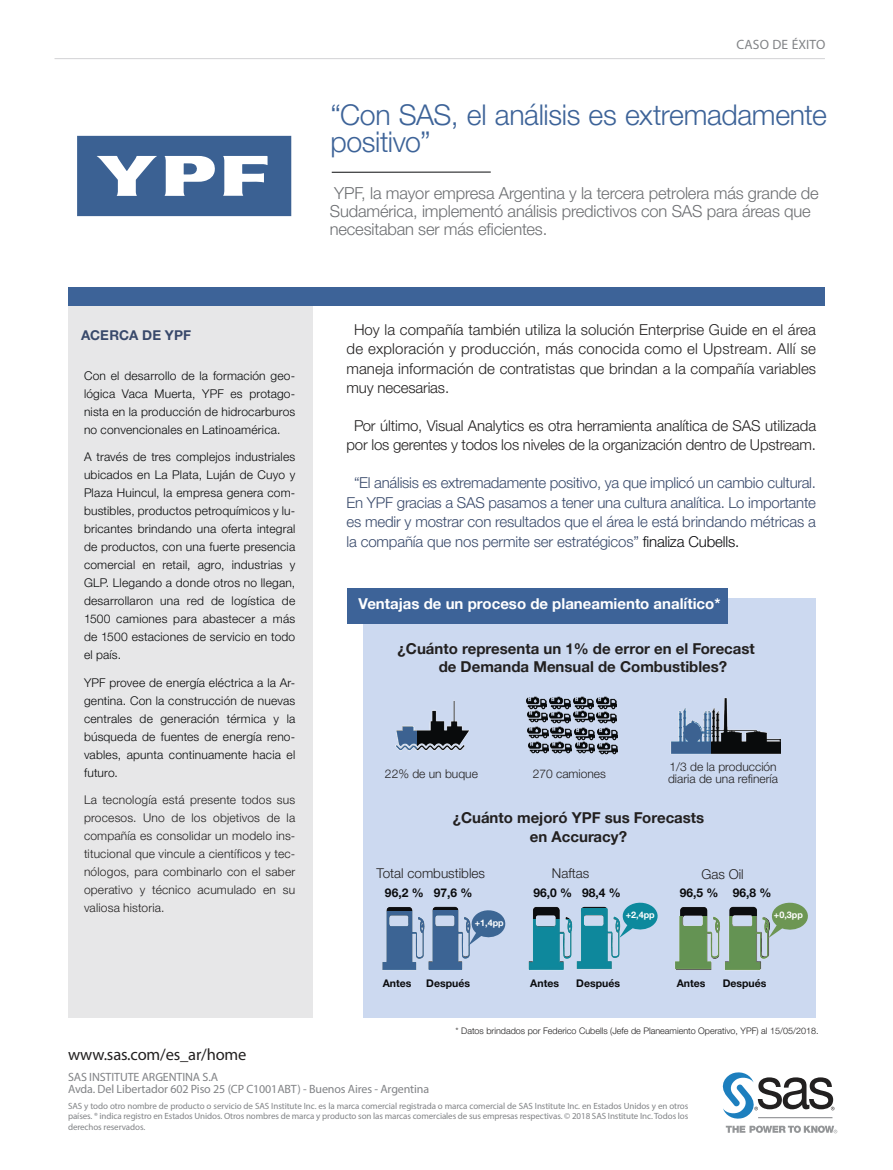
<style>
.page{position:relative;width:893px;height:1170px;background:#fff}
.page>*{position:absolute;margin:0;border:0;box-sizing:border-box;transform-origin:0 0}
.Headline{font:300 28.5px/27px "Helvetica Neuefor SAS";letter-spacing:-.015em;color:#3d6398}
.kicker_after_Headl{font:300 16.5px/18px "Helvetica Neuefor SAS";letter-spacing:-.01em;color:#6d6f72}
.headline-HelvNeueBld{font:16.5px "Myriad Pro";letter-spacing:-.01em;color:#222020}
.Paragraph_Style_1{font:300 15px/19.5px "Helvetica Neuefor SAS";letter-spacing:-.005em;color:#222020;text-align:justify}
.Paragraph_Style_1-2{font:300 15px/19.5px "Helvetica Neuefor SAS";letter-spacing:-.01em;color:#394a6b;text-align:justify}
.Sidebar_Bullet_list{font:700 15px/18px "Helvetica Neuefor SAS";color:#222020}
.Sidebar_Bullet_list-2{font:700 15px "Helvetica Neuefor SAS";color:#fff}
.Sidebar_Bullet_list-3{font:300 13.5px "Helvetica Neuefor SAS";color:#222020}
.t1{font:13.5px "Myriad Pro";letter-spacing:.01em;color:#818386}
.Sidebar_body_text{font:700 13.5px "Helvetica Neuefor SAS";letter-spacing:.01em;color:#38496b}
.Sidebar_body_text-2{font:300 12px/18px "Helvetica Neuefor SAS";letter-spacing:.015em;color:#070809;text-align:justify}
.Sidebar_body_text-3{font:300 12px/18px "Helvetica Neuefor SAS";letter-spacing:.015em;color:#222020;text-align:justify}
.t2{font:12px "Myriad Pro";letter-spacing:-.01em;color:#818386}
.Sidebar_Bullet_list-4{font:300 12px "Helvetica Neuefor SAS";color:#222020}
.Sidebar_Bullet_list-5{font:700 12px "Helvetica Neuefor SAS";color:#0a0b0d}
.Sidebar_Bullet_list-6{font:700 10.5px "Helvetica Neuefor SAS";color:#0a0b0d}
.t3{font:9px/10.8px "Myriad Pro";letter-spacing:-.01em;color:#818386;text-align:justify}
.Sidebar_Bullet_list-7{font:300 9px "Helvetica Neuefor SAS";color:#222020}
.Sidebar_Bullet_list-8{font:700 9px "Helvetica Neuefor SAS";color:#fff}
.s1{color:#0a0b0d}
</style>
<div class="page">
<div style="left:68px;top:303px;width:245px;height:714px;background:#e7e7e8"></div>
<div style="left:68px;top:287px;width:757px;height:19px;background:#3d6398"></div>
<hr style="left:55px;top:58px;width:770px;height:1px;background:#d2d3d5">
<svg style="left:722px;top:1072px;width:115px;height:61px"></svg>
<hr style="left:758px;top:1117px;width:74px;height:1px;background:#818386">
<svg style="left:77px;top:136px;width:214px;height:80px"></svg>
<hr style="left:332px;top:172px;width:159px;height:1px;background:#0a0b0d">
<div style="left:363px;top:598px;width:453px;height:419px;background:#ccd9f0"></div>
<div style="left:347px;top:588px;width:381px;height:36px;background:#3d6398"></div>
<img style="left:416px;top:701px;width:54px;height:50px">
<img style="left:395px;top:726px;width:21px;height:25px">
<img style="left:526px;top:696px;width:21px;height:26px">
<img style="left:550px;top:696px;width:20px;height:13px">
<img style="left:550px;top:711px;width:20px;height:12px">
<img style="left:573px;top:696px;width:21px;height:26px">
<img style="left:596px;top:696px;width:21px;height:13px">
<img style="left:596px;top:711px;width:21px;height:12px">
<img style="left:528px;top:727px;width:20px;height:12px">
<img style="left:551px;top:727px;width:20px;height:12px">
<img style="left:528px;top:741px;width:20px;height:12px">
<img style="left:551px;top:741px;width:20px;height:12px">
<img style="left:574px;top:727px;width:21px;height:26px">
<img style="left:597px;top:727px;width:20px;height:13px">
<img style="left:597px;top:742px;width:20px;height:12px">
<img style="left:711px;top:698px;width:70px;height:56px">
<img style="left:671px;top:708px;width:40px;height:46px">
<img style="left:386px;top:907px;width:27px;height:4px">
<img style="left:432px;top:906px;width:27px;height:4px">
<img style="left:382px;top:911px;width:40px;height:59px">
<img style="left:422px;top:910px;width:48px;height:60px">
<svg style="left:468px;top:910px;width:37px;height:35px"></svg>
<img style="left:533px;top:906px;width:37px;height:13px">
<img style="left:582px;top:906px;width:25px;height:2px">
<svg style="left:626px;top:902px;width:31px;height:31px"></svg>
<img style="left:528px;top:919px;width:42px;height:51px">
<img style="left:570px;top:908px;width:57px;height:61px">
<img style="left:680px;top:907px;width:28px;height:9px">
<img style="left:729px;top:906px;width:28px;height:10px">
<svg style="left:772px;top:902px;width:36px;height:30px"></svg>
<img style="left:675px;top:916px;width:42px;height:54px">
<img style="left:717px;top:916px;width:60px;height:54px">
<p class="t1" style="left:737px;top:36px;width:90px">CASO DE ÉXITO</p>
<p class="Headline" style="left:330px;top:102px;width:498px">“Con SAS, el análisis es extremadamente positivo”</p>
<p class="kicker_after_Headl" style="left:330px;top:184px;width:490px">YPF, la mayor empresa Argentina y la tercera petrolera más grande de<br>Sudamérica, implementó análisis predictivos con SAS para áreas que necesitaban ser más eficientes.</p>
<p class="Sidebar_body_text" style="left:81px;top:326px;width:112px">ACERCA DE YPF</p>
<p class="Sidebar_body_text-2" style="left:84px;top:367px;width:213px">Con el desarrollo de la formación geo&shy;lógica Vaca Muerta, YPF es protago&shy;nista en la producción de hidrocarburos no convencionales en Latinoamérica.</p>
<p class="Sidebar_body_text-2" style="left:84px;top:448px;width:213px">A través de tres complejos industriales ubicados en La Plata, Luján de Cuyo y Plaza Huincul, la empresa genera com&shy;bustibles, productos petroquímicos y lu&shy;bricantes brindando una oferta integral de productos, con una fuerte presencia comercial en retail, agro, industrias y GLP. Llegando a donde otros no llegan, desarrollaron una red de logística de 1500 camiones para abastecer a más de 1500 estaciones de servicio en todo el país.</p>
<p class="Sidebar_body_text-2" style="left:84px;top:673px;width:213px">YPF provee de energía eléctrica a la Ar&shy;gentina. Con la construcción de nuevas centrales de generación térmica y la búsqueda de fuentes de energía reno&shy;vables, apunta continuamente hacia el futuro.</p>
<p class="Sidebar_body_text-3" style="left:84px;top:790px;width:213px">La tecnología está presente todos sus procesos. Uno de los objetivos de la compañía es consolidar un modelo ins&shy;titucional que vincule a científicos y tec&shy;nólogos, para combinarlo con el saber operativo y técnico acumulado en su valiosa historia.</p>
<p class="Paragraph_Style_1" style="left:346px;top:320px;width:471px;text-indent:8px">Hoy la compañía también utiliza la solución Enterprise Guide en el área de exploración y producción, más conocida como el Upstream. Allí se maneja información de contratistas que brindan a la compañía variables muy necesarias.</p>
<p class="Paragraph_Style_1" style="left:346px;top:416px;width:471px;text-align:center">Por último, Visual Analytics es otra herramienta analítica de SAS utilizada por los gerentes y todos los niveles de la organización dentro de Upstream.</p>
<p class="Paragraph_Style_1-2" style="left:346px;top:473px;width:471px;text-indent:8px">“El análisis es extremadamente positivo, ya que implicó un cambio cultural.<br>En YPF gracias a SAS pasamos a tener una cultura analítica. Lo importante es medir y mostrar con resultados que el área le está brindando métricas a la compañía que nos permite ser estratégicos” <span class="s1">finaliza Cubells.</span></p>
<p class="Sidebar_Bullet_list-2" style="left:358px;top:594px;width:363px">Ventajas de un proceso de planeamiento analítico*</p>
<p class="Sidebar_Bullet_list" style="left:439px;top:639px;width:318px;text-indent:-41px">¿Cuánto representa un 1% de error en el Forecast de Demanda Mensual de Combustibles?</p>
<p class="Sidebar_Bullet_list-4" style="left:669px;top:759px;width:109px">1/3 de la producción</p>
<p class="Sidebar_Bullet_list-4" style="left:668px;top:771px;width:111px">diaria de una refinería</p>
<p class="Sidebar_Bullet_list" style="left:453px;top:808px;width:253px">¿Cuánto mejoró YPF sus Forecasts</p>
<p class="Sidebar_Bullet_list" style="left:530px;top:827px;width:99px">en Accuracy?</p>
<p class="Sidebar_Bullet_list-4" style="left:385px;top:766px;width:94px">22% de un buque</p>
<p class="Sidebar_Bullet_list-4" style="left:533px;top:766px;width:75px">270 camiones</p>
<p class="Sidebar_Bullet_list-3" style="left:377px;top:864px;width:110px">Total combustibles</p>
<p class="Sidebar_Bullet_list-3" style="left:552px;top:864px;width:39px">Naftas</p>
<p class="Sidebar_Bullet_list-5" style="left:385px;top:885px;width:40px">96,2 %</p>
<p class="Sidebar_Bullet_list-5" style="left:434px;top:885px;width:40px">97,6 %</p>
<p class="Sidebar_Bullet_list-8" style="left:475px;top:917px;width:30px">+1,4pp</p>
<p class="Sidebar_Bullet_list-5" style="left:533px;top:885px;width:40px">96,0 %</p>
<p class="Sidebar_Bullet_list-5" style="left:582px;top:885px;width:40px">98,4 %</p>
<p class="Sidebar_Bullet_list-8" style="left:626px;top:909px;width:30px">+2,4pp</p>
<p class="Sidebar_Bullet_list-3" style="left:701px;top:865px;width:44px">Gas Oil</p>
<p class="Sidebar_Bullet_list-5" style="left:680px;top:885px;width:40px">96,5 %</p>
<p class="Sidebar_Bullet_list-5" style="left:733px;top:885px;width:40px">96,8 %</p>
<p class="Sidebar_Bullet_list-8" style="left:774px;top:909px;width:30px">+0,3pp</p>
<p class="Sidebar_Bullet_list-6" style="left:530px;top:976px;width:30px">Antes</p>
<p class="Sidebar_Bullet_list-6" style="left:576px;top:976px;width:45px">Después</p>
<p class="Sidebar_Bullet_list-6" style="left:383px;top:976px;width:30px">Antes</p>
<p class="Sidebar_Bullet_list-6" style="left:426px;top:976px;width:45px">Después</p>
<p class="Sidebar_Bullet_list-6" style="left:677px;top:977px;width:30px">Antes</p>
<p class="Sidebar_Bullet_list-6" style="left:723px;top:976px;width:45px">Después</p>
<p class="Sidebar_Bullet_list-7" style="left:456px;top:1025px;width:365px">* Datos brindados por Federico Cubells (Jefe de Planeamiento Operativo, YPF) al 15/05/2018.</p>
<p class="headline-HelvNeueBld" style="left:68px;top:1044px;width:180px">www.sas.com/es_ar/home</p>
<p class="t3" style="left:68px;top:1099px;width:622px">SAS y todo otro nombre de producto o servicio de SAS Institute Inc. es la marca comercial registrada o marca comercial de SAS Institute Inc. en Estados Unidos y en otros países. ® indica registro en Estados Unidos. Otros nombres de marca y producto son las marcas comerciales de sus empresas respectivas. © 2018 SAS Institute Inc. Todos los derechos reservados.</p>
<p class="t2" style="left:68px;top:1069px;width:151px">SAS INSTITUTE ARGENTINA S.A</p>
<p class="t2" style="left:68px;top:1081px;width:363px">Avda. Del Libertador 602 Piso 25 (CP C1001ABT) - Buenos Aires - Argentina</p>
</div>
